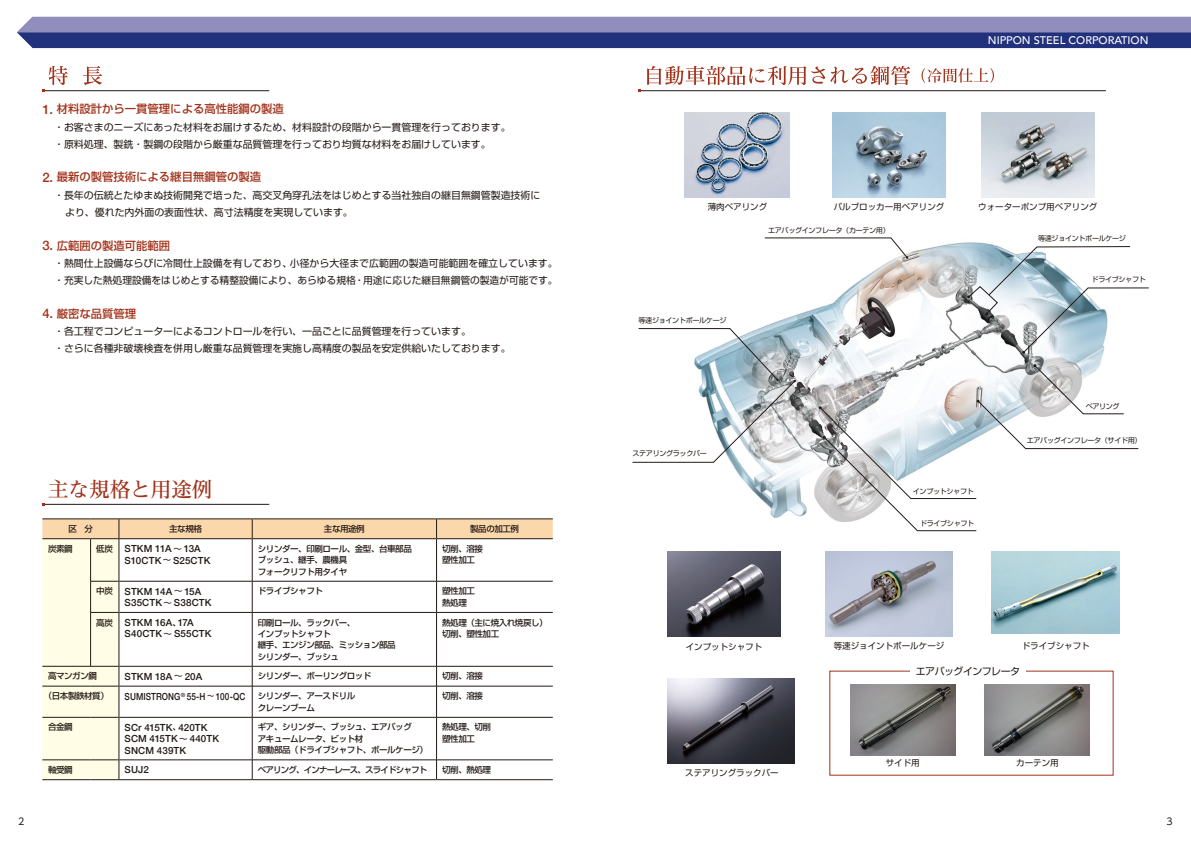
<style>
.page{position:relative;width:1191px;height:842px;background:#fff}
.page>*{position:absolute;margin:0;border:0;box-sizing:border-box;transform-origin:0 0}
.t1{font:500 20.6px "Reim Pro";color:#a2321a}
.t2{font:500 11.3px "Shin Go Pro";color:#a2321a}
.t3{font:500 11px "Avenir";color:#fff}
.t4{font:9.9px/17px "Shin Go Pro";color:#231916}
.t5{font:9.9px "Shin Go Pro";letter-spacing:-.05em;color:#231916}
.t6{font:500 9.8px/11.3px "Helvetica Neue";letter-spacing:.01em;color:#231916}
.t7{font:500 9.8px "Helvetica Neue";letter-spacing:.01em;color:#231916;scale:.84 1}
.t8{font:9.5px "UD Shin Go Pro";color:#231916}
.t9{font:500 8.5px/11.3px "Shin Go Pro";letter-spacing:-.05em;color:#231916}
.t10{font:8.5px "Shin Go Pro";color:#231916}
.t11{font:500 8.5px "Shin Go Pro";letter-spacing:-.1em;color:#231916}
.t12{font:7.1px "Shin Go Pro";letter-spacing:-.05em;color:#231916}
.s1{font-family:"Helvetica Neue";font-size:13px}
.s2{font-family:"Shin Go Pro";font-size:8.5px}
</style>
<div class="page">
<img style="left:731px;top:242px;width:372px;height:290px">
<img style="left:850px;top:685px;width:105px;height:70px">
<img style="left:985px;top:685px;width:104px;height:70px">
<img style="left:825px;top:552px;width:128px;height:85px">
<img style="left:685px;top:113px;width:105px;height:85px">
<img style="left:832px;top:113px;width:113px;height:85px">
<img style="left:981px;top:113px;width:113px;height:85px">
<img style="left:992px;top:552px;width:127px;height:82px">
<img style="left:667px;top:678px;width:128px;height:85px">
<img style="left:667px;top:552px;width:113px;height:85px">
<hr style="left:638px;top:91px;width:468px;height:1px;background:#231916">
<svg style="left:647px;top:66px;width:347px;height:19px"></svg>
<svg style="left:42px;top:518px;width:511px;height:262px"></svg>
<hr style="left:42px;top:91px;width:227px;height:1px;background:#231916">
<svg style="left:42px;top:66px;width:60px;height:26px"></svg>
<hr style="left:42px;top:504px;width:227px;height:1px;background:#231916">
<svg style="left:764px;top:237px;width:144px;height:22px"></svg>
<svg style="left:819px;top:364px;width:320px;height:167px"></svg>
<svg style="left:967px;top:246px;width:182px;height:108px"></svg>
<svg style="left:632px;top:328px;width:164px;height:135px"></svg>
<svg style="left:17px;top:17px;width:1174px;height:31px;background:#5a609c"></svg>
<p class="t2" style="left:42px;top:100px;width:243px"><span class="s1">1.</span> 材料設計から一貫管理による高性能鋼の製造</p>
<p class="t4" style="left:54px;top:117px;width:458px">・お客さまのニーズにあった材料をお届けするため、材料設計の段階から一貫管理を行っております。・原料処理、製銑・製鋼の段階から厳重な品質管理を行っており均質な材料をお届けしています。</p>
<p class="t2" style="left:42px;top:168px;width:220px"><span class="s1">2.</span> 最新の製管技術による継目無鋼管の製造</p>
<p class="t4" style="left:65px;top:185px;width:477px;text-indent:-11px">・長年の伝統とたゆまぬ技術開発で培った、高交叉角穿孔法をはじめとする当社独自の継目無鋼管製造技術により、優れた内外面の表面性状、高寸法精度を実現しています。</p>
<p class="t2" style="left:42px;top:236px;width:129px"><span class="s1">3.</span> 広範囲の製造可能範囲</p>
<p class="t4" style="left:54px;top:253px;width:505px">・熱間仕上設備ならびに冷間仕上設備を有しており、小径から大径まで広範囲の製造可能範囲を確立しています。・充実した熱処理設備をはじめとする精整設備により、あらゆる規格・用途に応じた継目無鋼管の製造が可能です。</p>
<p class="t2" style="left:42px;top:304px;width:95px"><span class="s1">4.</span> 厳密な品質管理</p>
<p class="t4" style="left:54px;top:321px;width:458px">・各工程でコンピューターによるコントロールを行い、一品ごとに品質管理を行っています。<br>・さらに各種非破壊検査を併用し厳重な品質管理を実施し高精度の製品を安定供給いたしております。</p>
<h1 class="t1" style="left:48px;top:472px;width:166px">主な規格と用途例</h1>
<p class="t9" style="left:68px;top:522px;width:26px">区　分</p>
<p class="t9" style="left:169px;top:522px;width:34px">主な規格</p>
<p class="t9" style="left:324px;top:522px;width:42px">主な用途例</p>
<p class="t9" style="left:470px;top:522px;width:50px">製品の加工例</p>
<p class="t9" style="left:48px;top:542px;width:26px">炭素鋼</p>
<p class="t6" style="left:125px;top:542px;width:87px;text-indent:-28px"><span class="s2">低炭</span> STKM 11A <span class="s2">～</span> 13A<br>S10CTK<span class="s2">～</span> S25CTK</p>
<p class="t9" style="left:258px;top:542px;width:155px">シリンダー、印刷ロール、金型、台車部品ブッシュ、継手、農機具<br>フォークリフト用タイヤ</p>
<p class="t9" style="left:442px;top:542px;width:42px">切削、溶接塑性加工</p>
<p class="t6" style="left:125px;top:585px;width:88px;text-indent:-28px"><span class="s2">中炭</span> STKM 14A <span class="s2">～</span> 15A<br>S35CTK<span class="s2">～</span> S38CTK</p>
<p class="t9" style="left:258px;top:584px;width:67px">ドライブシャフト</p>
<p class="t9" style="left:442px;top:584px;width:34px">塑性加工熱処理</p>
<p class="t6" style="left:125px;top:616px;width:88px;text-indent:-28px"><span class="s2">高炭</span> STKM 16A<span class="s2">、</span>17A<br>S40CTK<span class="s2">～</span> S55CTK</p>
<p class="t9" style="left:258px;top:616px;width:139px">印刷ロール、ラックバー、<br>インプットシャフト<br>継手、エンジン部品、ミッション部品シリンダー、ブッシュ</p>
<p class="t9" style="left:442px;top:616px;width:107px">熱処理（主に焼入れ焼戻し）切削、塑性加工</p>
<p class="t9" style="left:48px;top:669px;width:50px">高マンガン鋼</p>
<p class="t6" style="left:125px;top:670px;width:79px">STKM 18A <span class="s2">～</span> 20A</p>
<p class="t9" style="left:258px;top:669px;width:115px">シリンダー、ボーリングロッド</p>
<p class="t9" style="left:442px;top:669px;width:42px">切削、溶接</p>
<p class="t9" style="left:44px;top:689px;width:67px">（日本製鉄材質）</p>
<p class="t7" style="left:125px;top:688px;width:145px">SUMISTRONG<sup>®</sup> 55-H <span class="s2">～</span> 100-QC</p>
<p class="t9" style="left:258px;top:689px;width:99px">シリンダー、アースドリルクレーンブーム</p>
<p class="t9" style="left:442px;top:689px;width:42px">切削、溶接</p>
<p class="t9" style="left:48px;top:720px;width:26px">合金鋼</p>
<p class="t6" style="left:125px;top:721px;width:96px">SCr 415TK<span class="s2">、</span>420TK<br>SCM 415TK<span class="s2">～</span> 440TK<br>SNCM 439TK</p>
<p class="t9" style="left:258px;top:720px;width:172px">ギア、シリンダー、ブッシュ、エアバッグ<br>アキュームレータ、ビット材<br>駆動部品（ドライブシャフト、ボールケージ）</p>
<p class="t9" style="left:442px;top:720px;width:50px">熱処理、切削塑性加工</p>
<p class="t9" style="left:48px;top:763px;width:26px">軸受鋼</p>
<p class="t6" style="left:125px;top:763px;width:26px">SUJ2</p>
<p class="t11" style="left:258px;top:763px;width:171px">ベアリング、インナーレース、スライドシャフト</p>
<p class="t9" style="left:442px;top:763px;width:50px">切削、熱処理</p>
<p class="t3" style="left:988px;top:31px;width:162px">NIPPON STEEL CORPORATION</p>
<p class="t10" style="left:707px;top:199px;width:61px">薄肉ベアリング</p>
<p class="t10" style="left:833px;top:199px;width:112px">バルブロッカー用ベアリング</p>
<p class="t12" style="left:638px;top:315px;width:89px">等速ジョイントボールケージ</p>
<p class="t12" style="left:768px;top:224px;width:123px">エアバッグインフレータ（カーテン用）</p>
<p class="t12" style="left:632px;top:448px;width:76px">ステアリングラックバー</p>
<p class="t10" style="left:978px;top:199px;width:121px">ウォーターポンプ用ベアリング</p>
<p class="t12" style="left:1038px;top:232px;width:89px">等速ジョイントボールケージ</p>
<p class="t12" style="left:1091px;top:274px;width:56px">ドライブシャフト</p>
<p class="t12" style="left:1085px;top:400px;width:36px">ベアリング</p>
<p class="t12" style="left:1026px;top:434px;width:116px">エアバッグインフレータ（サイド用）</p>
<p class="t12" style="left:913px;top:485px;width:62px">インプットシャフト</p>
<p class="t10" style="left:685px;top:640px;width:78px">インプットシャフト</p>
<p class="t10" style="left:685px;top:766px;width:95px">ステアリングラックバー</p>
<p class="t12" style="left:920px;top:518px;width:56px">ドライブシャフト</p>
<p class="t10" style="left:833px;top:638px;width:112px">等速ジョイントボールケージ</p>
<p class="t10" style="left:1021px;top:638px;width:70px">ドライブシャフト</p>
<p class="t5" style="left:916px;top:663px;width:106px">エアバッグインフレータ</p>
<p class="t10" style="left:885px;top:755px;width:36px">サイド用</p>
<p class="t10" style="left:1016px;top:755px;width:44px">カーテン用</p>
<p class="t8" style="left:18px;top:813px;width:8px">2</p>
<p class="t8" style="left:1166px;top:813px;width:8px">3</p>
</div>
